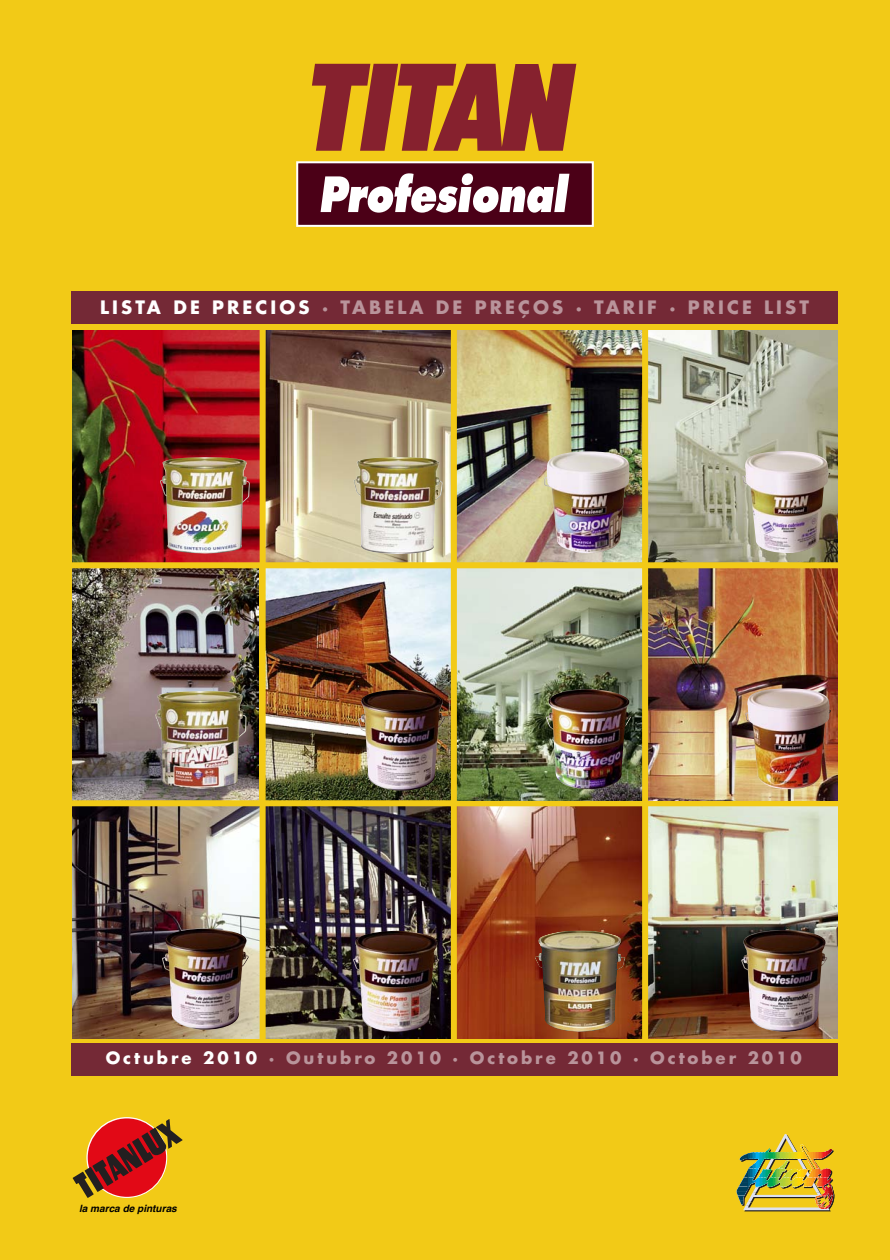
<style>
.page{position:relative;width:890px;height:1260px;background:#fff}
.page>*{position:absolute;margin:0;border:0;box-sizing:border-box;transform-origin:0 0}
.t1{font:700 18px "Futura";letter-spacing:.17em;color:#b9949b}
.t2{font:700 16.5px "Futura";letter-spacing:.18em;color:#b9949b}
.t3{font:italic 700 10.05px "Helvetica";color:#000}
.s1{color:#fff}
</style>
<div class="page">
<img style="left:0;top:0;width:889px;height:1259px">
<p class="t1" style="left:100px;top:299px;width:710px"><span class="s1">LISTA DE PRECIOS</span> · TABELA DE PREÇOS · TARIF · PRICE LIST</p>
<p class="t2" style="left:106px;top:1049px;width:697px"><span class="s1">Octubre 2010</span> · Outubro 2010 · Octobre 2010 · October 2010</p>
<p class="t3" style="left:79px;top:1202px;width:103px">la marca de pinturas</p>
</div>
